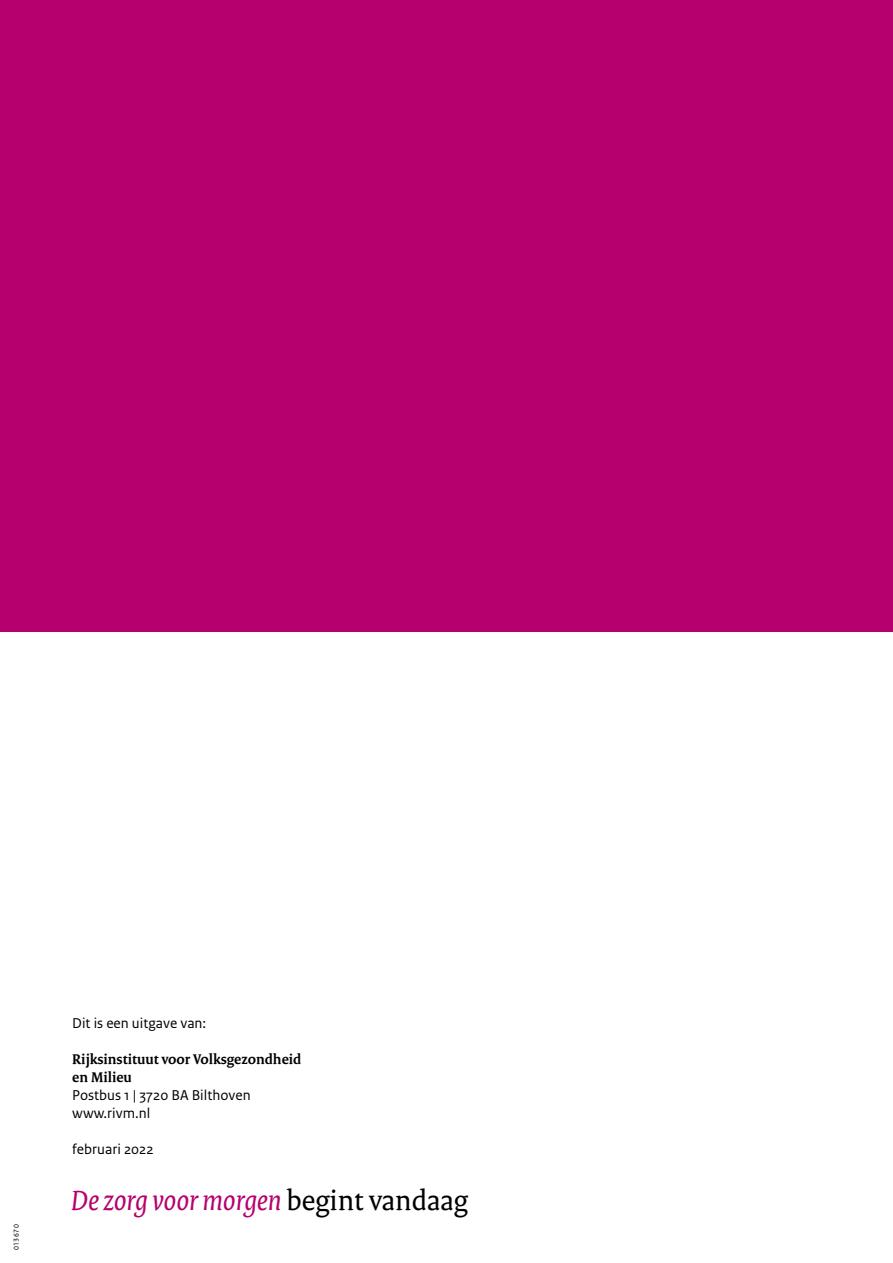
<style>
.page{position:relative;width:893px;height:1263px;background:#fff}
.page>*{position:absolute;margin:0;border:0;box-sizing:border-box;transform-origin:0 0}
._33_RIVM_Pay-off_A4{font:italic 30px "Rijksoverheid Serif";color:#b6006d}
._10_RIVM_Broodtekst{font:15px "Rijksoverheid Sans Text";color:#000}
._10_RIVM_Broodtekst-2{font:700 15px/18px "Rijksoverheid Serif";color:#000}
.t1{font:7.5px "Rijksoverheid Sans Text";letter-spacing:.05em;color:#000}
.s1{font-style:normal;color:#000}
</style>
<div class="page">
<div style="left:0;top:0;width:893px;height:631px;background:#b6006d"></div>
<p class="t1" style="left:12px;top:1250px;width:27px;rotate:-90deg">013670</p>
<p class="_10_RIVM_Broodtekst" style="left:72px;top:1014px;width:135px">Dit is een uitgave van:</p>
<p class="_10_RIVM_Broodtekst-2" style="left:72px;top:1050px;width:231px">Rijksinstituut voor Volksgezondheid en Milieu</p>
<p class="_10_RIVM_Broodtekst" style="left:72px;top:1086px;width:180px">Postbus 1 | 3720 BA Bilthoven</p>
<p class="_10_RIVM_Broodtekst" style="left:72px;top:1104px;width:80px">www.rivm.nl</p>
<p class="_10_RIVM_Broodtekst" style="left:72px;top:1140px;width:83px">februari 2022</p>
<p class="_33_RIVM_Pay-off_A4" style="left:71px;top:1182px;width:398px">De zorg voor morgen <span class="s1">begint vandaag</span></p>
</div>
